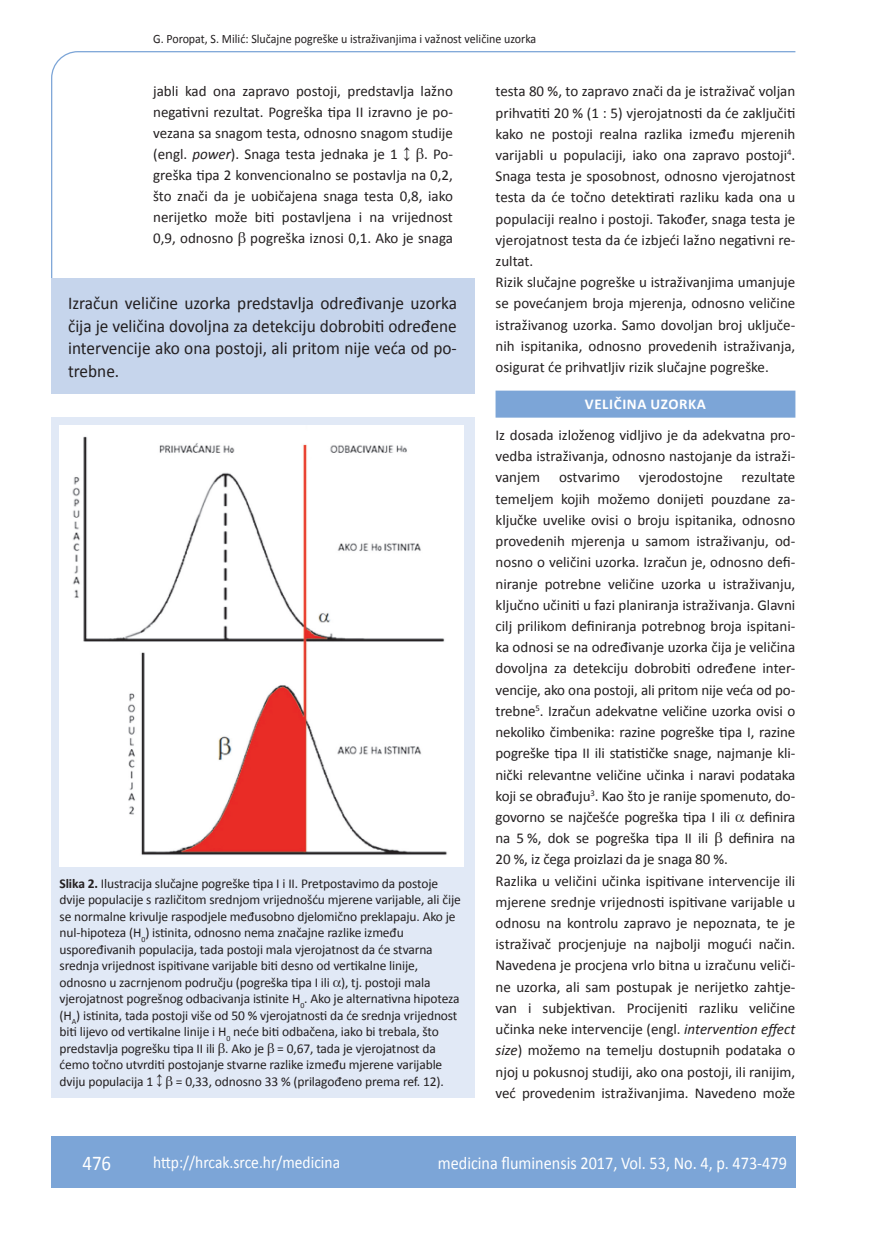
<style>
.page{position:relative;width:872px;height:1234px;background:#fff}
.page>*{position:absolute;margin:0;border:0;box-sizing:border-box;transform-origin:0 0}
.t1{font:21px "Calibri";color:#fff;scale:.9 1}
.t2{font:18px/22.5px "Calibri";color:#231f20;text-align:justify;scale:.96 1}
.t3{font:18px "Calibri";color:#fff;scale:.9 1}
.t4{font:17.25px "Calibri";color:#fff;scale:.9 1}
.t5{font:15px/21.1px "Calibri";color:#231f20;text-align:justify}
.t6{font:700 15px "Calibri";letter-spacing:.04em;color:#fff}
.t7{font:13.5px/16.5px "Calibri";letter-spacing:-.01em;color:#231f20}
.t8{font:12.75px "Calibri";color:#231f20;scale:.94 1}
.s1{font-style:italic}
.s2{font-family:"Times New Roman"}
.s3{font-weight:700}
</style>
<div class="page">
<svg style="left:51px;top:51px;width:745px;height:275px"></svg>
<div style="left:51px;top:1135px;width:744px;height:51px;background:#7ca5d7"></div>
<div style="left:51px;top:279px;width:423px;height:115px;background:#c6d5ec"></div>
<div style="left:51px;top:417px;width:423px;height:680px;background:#e1e9f6"></div>
<img style="left:60px;top:425px;width:403px;height:441px">
<div style="left:495px;top:390px;width:300px;height:27px;background:#7ca5d7"></div>
<svg style="left:417px;top:148px;width:6px;height:14px"></svg>
<svg style="left:239px;top:232px;width:6px;height:14px"></svg>
<p class="t8" style="left:153px;top:30px;width:409px">G. Poropat, S. Milić: Slučajne pogreške u istraživanjima i važnost veličine uzorka</p>
<p class="t5" style="left:153px;top:80px;width:301px">jabli kad ona zapravo postoji, predstavlja lažno negativni rezultat. Pogreška tipa II izravno je po&shy;vezana sa snagom testa, odnosno snagom studije (engl. <span class="s1">power</span>). Snaga testa jednaka je 1 <span class="s2">↕</span> . Po&shy;greška tipa 2 konvencionalno se postavlja na 0,2, što znači da je uobičajena snaga testa 0,8, iako nerijetko može biti postavljena i na vrijednost 0,9, odnosno pogreška iznosi 0,1. Ako je snaga</p>
<p class="t5" style="left:495px;top:80px;width:301px;text-align:left">testa 80 %, to zapravo znači da je istraživač voljan prihvatiti 20 % (1 : 5) vjerojatnosti da će zaključiti kako ne postoji realna razlika između mjerenih varijabli u populaciji, iako ona zapravo postoji<sup>4</sup>.<br>Snaga testa je sposobnost, odnosno vjerojatnost testa da će točno detektirati razliku kada ona u populaciji realno i postoji. Također, snaga testa je vjerojatnost testa da će izbjeći lažno negativni re&shy;zultat.<br>Rizik slučajne pogreške u istraživanjima umanjuje se povećanjem broja mjerenja, odnosno veličine istraživanog uzorka. Samo dovoljan broj uključe&shy;nih ispitanika, odnosno provedenih istraživanja, osigurat će prihvatljiv rizik slučajne pogreške.</p>
<p class="t6" style="left:585px;top:395px;width:123px">VELIČINA UZORKA</p>
<p class="t5" style="left:495px;top:423px;width:301px">Iz dosada izloženog vidljivo je da adekvatna pro&shy;vedba istraživanja, odnosno nastojanje da istraži&shy;vanjem</p>
<p class="t2" style="left:68px;top:291px;width:407px">Izračun veličine uzorka predstavlja određivanje uzorka čija je veličina dovoljna za detekciju dobrobiti određene intervencije ako ona postoji, ali pritom nije veća od po&shy;trebne.</p>
<p class="t5" style="left:495px;top:466px;width:301px;text-indent:246px">rezultate temeljem kojih možemo donijeti pouzdane za&shy;ključke uvelike ovisi o broju ispitanika, odnosno provedenih mjerenja u samom istraživanju, od&shy;nosno o veličini uzorka. Izračun je, odnosno defi&shy;niranje potrebne veličine uzorka u istraživanju, ključno učiniti u fazi planiranja istraživanja. Glavni cilj prilikom definiranja potrebnog broja ispitani&shy;ka odnosi se na određivanje uzorka čija je veličina dovoljna za detekciju dobrobiti određene inter&shy;vencije, ako ona postoji, ali pritom nije veća od po&shy;trebne<sup>5</sup>. Izračun adekvatne veličine uzorka ovisi o nekoliko čimbenika: razine pogreške tipa I, razine pogreške tipa II ili statističke snage, najmanje kli&shy;nički relevantne veličine učinka i naravi podataka koji se obrađuju<sup>3</sup>. Kao što je ranije spomenuto, do&shy;govorno se najčešće pogreška tipa I ili</p>
<p class="t5" style="left:559px;top:466px;width:62px">ostvarimo</p>
<p class="t5" style="left:639px;top:466px;width:85px">vjerodostojne</p>
<p class="t5" style="left:749px;top:805px;width:47px">definira</p>
<p class="t7" style="left:60px;top:874px;width:403px"><span class="s3">Slika 2.</span> Ilustracija slučajne pogreške tipa I i II. Pretpostavimo da postoje dvije populacije s različitom srednjom vrijednošću mjerene varijable, ali čije se normalne krivulje raspodjele međusobno djelomično preklapaju. Ako je nul-hipoteza (H<sub>0</sub>) istinita, odnosno nema značajne razlike između uspoređivanih populacija, tada postoji mala vjerojatnost da će stvarna srednja vrijednost ispitivane varijable biti desno od vertikalne linije, odnosno u zacrnjenom području (pogreška tipa I ili ), tj. postoji mala vjerojatnost pogrešnog odbacivanja istinite H<sub>0</sub>. Ako je alternativna hipoteza (H<sub>A</sub>) istinita, tada postoji više od 50 % vjerojatnosti da će srednja vrijednost biti lijevo od vertikalne linije i H<sub>0</sub> neće biti odbačena, iako bi trebala, što predstavlja pogrešku tipa II ili . Ako je = 0,67, tada je vjerojatnost da ćemo točno utvrditi postojanje stvarne razlike između mjerene varijable dviju populacija 1 <span class="s2">↕</span> = 0,33, odnosno 33 % (prilagođeno prema ref. 12).</p>
<p class="t5" style="left:495px;top:826px;width:214px">na 5 %, dok se pogreška tipa II ili</p>
<p class="t5" style="left:728px;top:826px;width:68px">definira na</p>
<p class="t5" style="left:495px;top:848px;width:301px;text-align:left">20 %, iz čega proizlazi da je snaga 80 %.<br>Razlika u veličini učinka ispitivane intervencije ili mjerene srednje vrijednosti ispitivane varijable u odnosu na kontrolu zapravo je nepoznata, te je istraživač procjenjuje na najbolji mogući način.<br>Navedena je procjena vrlo bitna u izračunu veliči&shy;ne uzorka, ali sam postupak je nerijetko zahtje&shy;van i subjektivan. Procijeniti razliku veličine učinka neke intervencije (engl. <span class="s1">intervention effect size</span>) možemo na temelju dostupnih podataka o njoj u pokusnoj studiji, ako ona postoji, ili ranijim, već provedenim istraživanjima. Navedeno može</p>
<h1 class="t1" style="left:82px;top:1149px;width:33px">476</h1>
<p class="t4" style="left:153px;top:1150px;width:209px">http://hrcak.srce.hr/medicina</p>
<p class="t3" style="left:438px;top:1151px;width:389px">medicina fluminensis 2017, Vol. 53, No. 4, p. 473-479</p>
</div>
